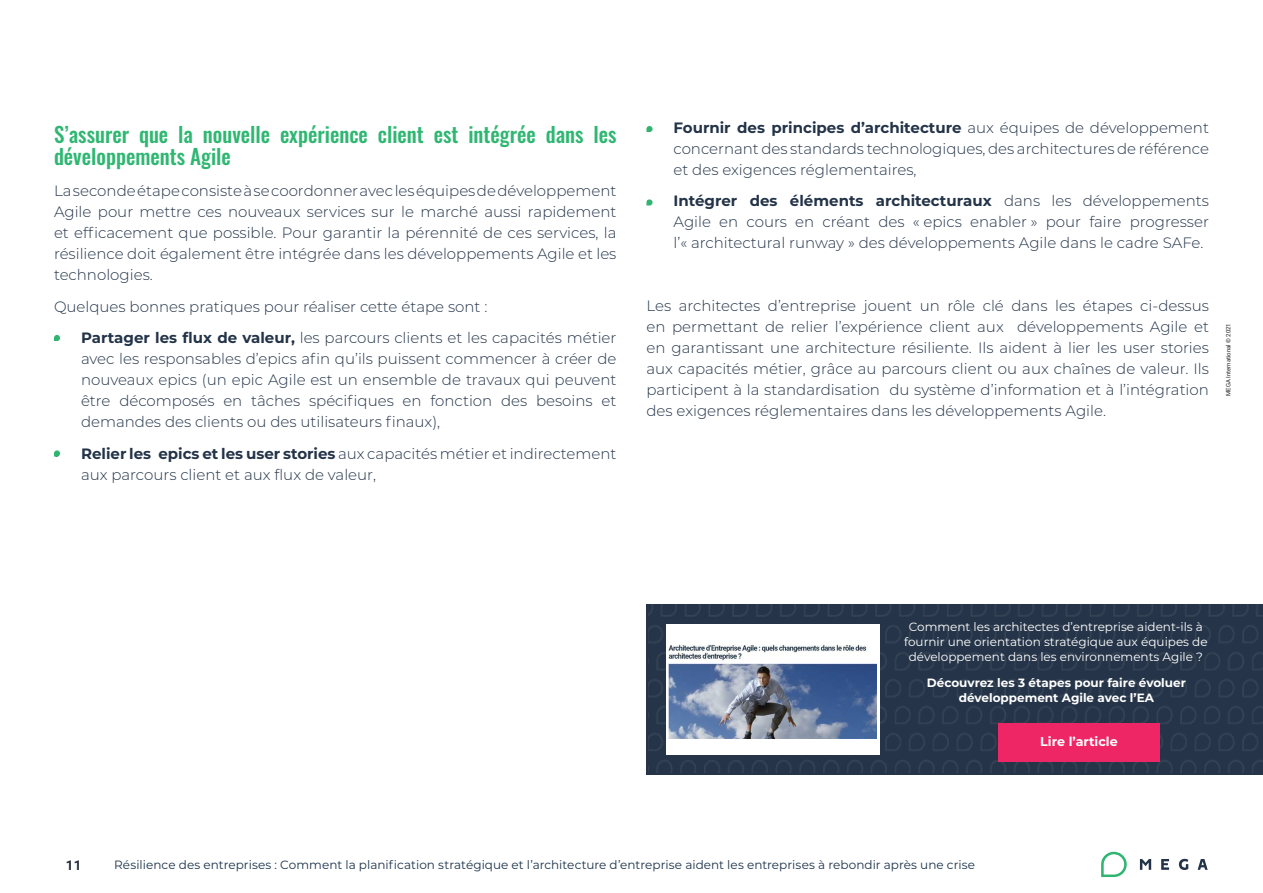
<style>
.page{position:relative;width:1263px;height:893px;background:#fff}
.page>*{position:absolute;margin:0;border:0;box-sizing:border-box;transform-origin:0 0}
.t1{font:21px/21px "Oswald";color:#2fb772}
.t2{font:300 15px/21px "Montserrat";color:#233348;text-align:justify}
.t3{font:700 13.5px "Roboto";color:#222a36}
.t4{font:700 12.6px "Montserrat";color:#fff}
.t5{font:12px "Montserrat";letter-spacing:.005em;color:#1c334b}
.t6{font:12px/14.9px "Montserrat";color:#fff;text-align:center}
.t7{font:700 12px/14.9px "Montserrat";color:#fff;text-align:center}
.t8{font:6px "Roboto";color:#231f20}
.s1{font-weight:700}
</style>
<div class="page">
<svg style="left:1101px;top:852px;width:26px;height:25px"></svg>
<svg style="left:1140px;top:859px;width:11px;height:11px"></svg>
<svg style="left:1161px;top:859px;width:8px;height:11px"></svg>
<svg style="left:1178px;top:859px;width:10px;height:11px"></svg>
<svg style="left:1198px;top:859px;width:9px;height:11px"></svg>
<svg style="left:54px;top:335px;width:6px;height:6px"></svg>
<svg style="left:54px;top:450px;width:6px;height:6px"></svg>
<img style="left:649px;top:604px;width:614px;height:169px">
<div style="left:666px;top:624px;width:214px;height:131px;background:#fff"></div>
<img style="left:668px;top:644px;width:208px;height:94px">
<div style="left:998px;top:723px;width:162px;height:38px;background:#ee2665"></div>
<svg style="left:646px;top:126px;width:6px;height:6px"></svg>
<svg style="left:646px;top:199px;width:6px;height:7px"></svg>
<p class="t1" style="left:54px;top:122px;width:564px">S’assurer que la nouvelle expérience client est intégrée dans les développements Agile</p>
<p class="t2" style="left:54px;top:180px;width:564px">La seconde étape consiste à se coordonner avec les équipes de développement Agile pour mettre ces nouveaux services sur le marché aussi rapidement et efficacement que possible. Pour garantir la pérennité de ces services, la résilience doit également être intégrée dans les développements Agile et les technologies.</p>
<p class="t2" style="left:54px;top:295px;width:435px">Quelques bonnes pratiques pour réaliser cette étape sont :</p>
<p class="t2" style="left:81px;top:327px;width:537px;text-indent:-27px"><span class="s1">• Partager les flux de valeur,</span> les parcours clients et les capacités métier avec les responsables d’epics afin qu’ils puissent commencer à créer de nouveaux epics (un epic Agile est un ensemble de travaux qui peuvent être décomposés en tâches spécifiques en fonction des besoins et demandes des clients ou des utilisateurs finaux),</p>
<p class="t2" style="left:81px;top:442px;width:537px;text-indent:-27px"><span class="s1">• Relier les epics et les user stories</span> aux capacités métier et indirectement aux parcours client et aux flux de valeur,</p>
<p class="t2" style="left:673px;top:117px;width:537px;text-indent:-27px"><span class="s1">• Fournir des principes d’architecture</span> aux équipes de développement concernant des standards technologiques, des architectures de référence et des exigences réglementaires,</p>
<p class="t2" style="left:673px;top:190px;width:537px;text-indent:-27px"><span class="s1">• Intégrer des éléments architecturaux</span> dans les développements Agile en cours en créant des « epics enabler » pour faire progresser l’« architectural runway » des développements Agile dans le cadre SAFe.</p>
<p class="t2" style="left:646px;top:295px;width:564px">Les architectes d’entreprise jouent un rôle clé dans les étapes ci-dessus en permettant de relier l’expérience client aux développements Agile et en garantissant une architecture résiliente. Ils aident à lier les user stories aux capacités métier, grâce au parcours client ou aux chaînes de valeur. Ils participent à la standardisation du système d’information et à l’intégration des exigences réglementaires dans les développements Agile.</p>
<p class="t8" style="left:1224px;top:396px;width:74px;rotate:-90deg">MEGA International © 2021</p>
<p class="t6" style="left:904px;top:619px;width:305px">Comment les architectes d’entreprise aident-ils à fournir une orientation stratégique aux équipes de développement dans les environnements Agile ?</p>
<p class="t7" style="left:927px;top:674px;width:260px">Découvrez les 3 étapes pour faire évoluer développement Agile avec l’EA</p>
<p class="t3" style="left:66px;top:856px;width:17px">11</p>
<p class="t5" style="left:114px;top:857px;width:862px">Résilience des entreprises : Comment la planification stratégique et l’architecture d’entreprise aident les entreprises à rebondir après une crise</p>
<p class="t4" style="left:1040px;top:733px;width:79px">Lire l’article</p>
</div>
